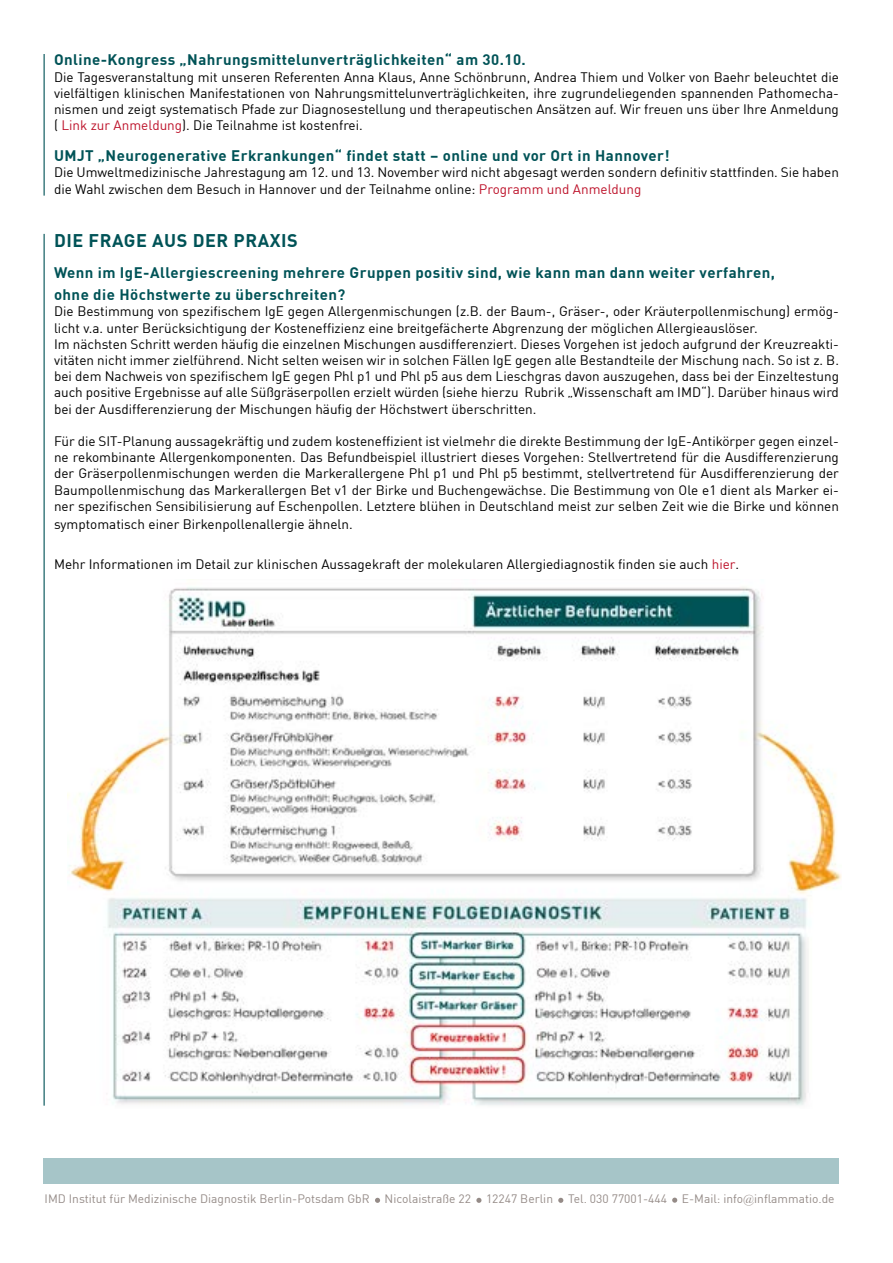
<style>
.page{position:relative;width:893px;height:1263px;background:#fff}
.page>*{position:absolute;margin:0;border:0;box-sizing:border-box;transform-origin:0 0}
.Absatzformat_1{font:700 18px "DIN Offc";letter-spacing:.03em;color:#005357}
.t1{font:700 15px/22.5px "DIN Pro";letter-spacing:.03em;color:#005357}
.fließtext{font:13.5px/16.2px "DIN Offc";color:#000;text-align:justify}
.t2{font:12px "DIN Pro";color:#958b87}
.s1{font-family:"DIN Pro";color:#bd122a}
.s2{font-family:"Garamond"}
</style>
<div class="page">
<div style="left:44px;top:1158px;width:795px;height:25px;background:#a6c5c8"></div>
<svg style="left:375px;top:1198px;width:5px;height:5px"></svg>
<svg style="left:476px;top:1198px;width:5px;height:5px"></svg>
<svg style="left:558px;top:1198px;width:5px;height:5px"></svg>
<svg style="left:672px;top:1197px;width:5px;height:6px"></svg>
<hr style="left:44px;top:54px;width:1px;height:142px;background:#005357">
<hr style="left:44px;top:234px;width:1px;height:872px;background:#005357">
<img style="left:67px;top:587px;width:774px;height:519px">
<p class="t1" style="left:54px;top:48px;width:473px">Online-Kongress „Nahrungsmittelunverträglichkeiten“ am 30.10.</p>
<p class="fließtext" style="left:54px;top:68px;width:786px">Die Tagesveranstaltung mit unseren Referenten Anna Klaus, Anne Schönbrunn, Andrea Thiem und Volker von Baehr beleuchtet die vielfältigen klinischen Manifestationen von Nahrungsmittelunverträglichkeiten, ihre zugrundeliegenden spannenden Pathomecha&shy;nismen und zeigt systematisch Pfade zur Diagnosestellung und therapeutischen Ansätzen auf. Wir freuen uns über Ihre Anmeldung ( <span class="s1">Link zur Anmeldung</span>). Die Teilnahme ist kostenfrei.</p>
<p class="t1" style="left:54px;top:144px;width:617px">UMJT „Neurogenerative Erkrankungen“ findet statt – online und vor Ort in Hannover!</p>
<p class="fließtext" style="left:54px;top:164px;width:786px">Die Umweltmedizinische Jahrestagung am 12. und 13. November wird nicht abgesagt werden sondern definitiv stattfinden. Sie haben die Wahl zwischen dem Besuch in Hannover und der Teilnahme online: <span class="s1">Programm und Anmeldung</span></p>
<p class="Absatzformat_1" style="left:54px;top:228px;width:245px">DIE FRAGE AUS DER PRAXIS</p>
<p class="t1" style="left:54px;top:260px;width:722px">Wenn im IgE-Allergiescreening mehrere Gruppen positiv sind, wie kann man dann weiter verfahren, ohne die Höchstwerte zu überschreiten?</p>
<p class="fließtext" style="left:54px;top:303px;width:786px">Die Bestimmung von spezifischem IgE gegen Allergenmischungen (z.B. der Baum-, Gräser-, oder Kräuterpollenmischung) ermög&shy;licht v.a. unter Berücksichtigung der Kosteneffizienz eine breitgefächerte Abgrenzung der möglichen Allergieauslöser.</p>
<p class="fließtext" style="left:54px;top:336px;width:786px">Im nächsten Schritt werden häufig die einzelnen Mischungen ausdifferenziert. Dieses Vorgehen ist jedoch aufgrund der Kreuzreakti&shy;vitäten nicht immer zielführend. Nicht selten weisen wir in solchen Fällen IgE gegen alle Bestandteile der Mischung nach. So ist z. B. bei dem Nachweis von spezifischem IgE gegen Phl p1 und Phl p5 aus dem Lieschgras davon auszugehen, dass bei der Einzeltestung auch positive Ergebnisse auf alle Süßgräserpollen erzielt würden (siehe hierzu Rubrik „Wissenschaft am IMD“). Darüber hinaus wird bei der Ausdifferenzierung der Mischungen häufig der Höchstwert überschritten.</p>
<p class="fließtext" style="left:54px;top:433px;width:786px">Für die SIT-Planung aussagekräftig und zudem kosteneffizient ist vielmehr die direkte Bestimmung der IgE-Antikörper gegen einzel&shy;ne rekombinante Allergenkomponenten. Das Befundbeispiel illustriert dieses Vorgehen: Stellvertretend für die Ausdifferenzierung der Gräserpollenmischungen werden die Markerallergene Phl p1 und Phl p5 bestimmt, stellvertretend für Ausdifferenzierung der Baumpollenmischung das Markerallergen Bet v1 der Birke und Buchengewächse. Die Bestimmung von Ole e1 dient als Marker ei&shy;ner spezifischen Sensibilisierung auf Eschenpollen. Letztere blühen in Deutschland meist zur selben Zeit wie die Birke und können</p>
<p class="fließtext" style="left:54px;top:516px;width:300px">symptomatisch einer Birkenpollenallergie ähneln.</p>
<p class="fließtext" style="left:54px;top:556px;width:687px">Mehr Informationen im Detail zur klinischen Aussagekraft der molekularen Allergiediagnostik finden sie auch <span class="s1">hier</span>.</p>
<p class="t2" style="left:45px;top:1189px;width:791px">IMD Institut für Medizinische Diagnostik Berlin-Potsdam GbR Nicolaistraße 22 12247 Berlin Tel. 030 77001-444 E-Mail: info<span class="s2">@</span>inflammatio.de</p>
</div>
